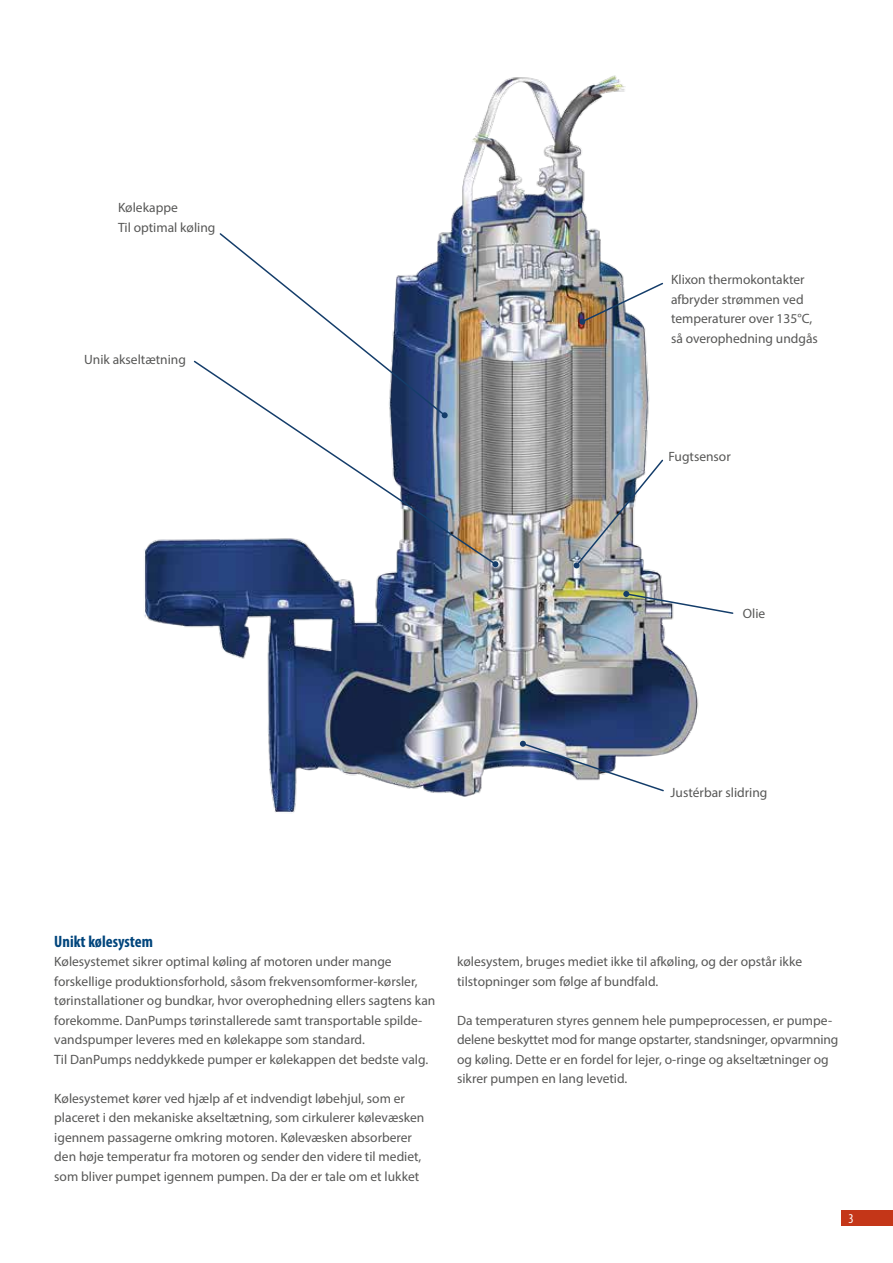
<style>
.page{position:relative;width:893px;height:1263px;background:#fff}
.page>*{position:absolute;margin:0;border:0;box-sizing:border-box;transform-origin:0 0}
.t1{font:700 condensed 16.5px "Myriad Pro";color:#00457c}
.t2{font:13.5px/19.5px "Myriad Pro";color:#575756}
.t3{font:condensed 13.5px "Myriad Pro";color:#fff}
</style>
<div class="page">
<div style="left:842px;top:1210px;width:51px;height:16px;background:#c43618"></div>
<img style="left:144px;top:75px;width:555px;height:738px">
<svg style="left:218px;top:232px;width:230px;height:127px"></svg>
<svg style="left:192px;top:359px;width:305px;height:207px"></svg>
<svg style="left:492px;top:561px;width:6px;height:6px"></svg>
<img style="left:579px;top:282px;width:85px;height:43px">
<img style="left:574px;top:458px;width:90px;height:110px">
<img style="left:520px;top:741px;width:145px;height:51px">
<svg style="left:623px;top:591px;width:111px;height:24px"></svg>
<p class="t2" style="left:118px;top:198px;width:99px">Kølekappe<br>Til optimal køling</p>
<p class="t2" style="left:84px;top:349px;width:103px">Unik akseltætning</p>
<p class="t2" style="left:671px;top:270px;width:148px">Klixon thermokontakter afbryder strømmen ved temperaturer over 135°C, så overophedning undgås</p>
<p class="t2" style="left:668px;top:447px;width:64px">Fugtsensor</p>
<p class="t2" style="left:743px;top:604px;width:24px">Olie</p>
<p class="t2" style="left:671px;top:782px;width:98px">Justérbar slidring</p>
<p class="t1" style="left:54px;top:931px;width:100px">Unikt kølesystem</p>
<p class="t2" style="left:54px;top:952px;width:383px">Kølesystemet sikrer optimal køling af motoren under mange forskellige produktionsforhold, såsom frekvensomformer-kørsler, tørinstallationer og bundkar, hvor overophedning ellers sagtens kan forekomme. DanPumps tørinstallerede samt transportable spilde&shy;vandspumper leveres med en kølekappe som standard.<br>Til DanPumps neddykkede pumper er kølekappen det bedste valg.</p>
<p class="t2" style="left:54px;top:1088px;width:372px">Kølesystemet kører ved hjælp af et indvendigt løbehjul, som er placeret i den mekaniske akseltætning, som cirkulerer kølevæsken igennem passagerne omkring motoren. Kølevæsken absorberer den høje temperatur fra motoren og sender den videre til mediet, som bliver pumpet igennem pumpen. Da der er tale om et lukket</p>
<p class="t2" style="left:457px;top:951px;width:347px">kølesystem, bruges mediet ikke til afkøling, og der opstår ikke tilstopninger som følge af bundfald.</p>
<p class="t2" style="left:457px;top:1010px;width:383px">Da temperaturen styres gennem hele pumpeprocessen, er pumpe&shy;delene beskyttet mod for mange opstarter, standsninger, opvarmning og køling. Dette er en fordel for lejer, o-ringe og akseltætninger og sikrer pumpen en lang levetid.</p>
<p class="t3" style="left:848px;top:1210px;width:7px">3</p>
</div>
